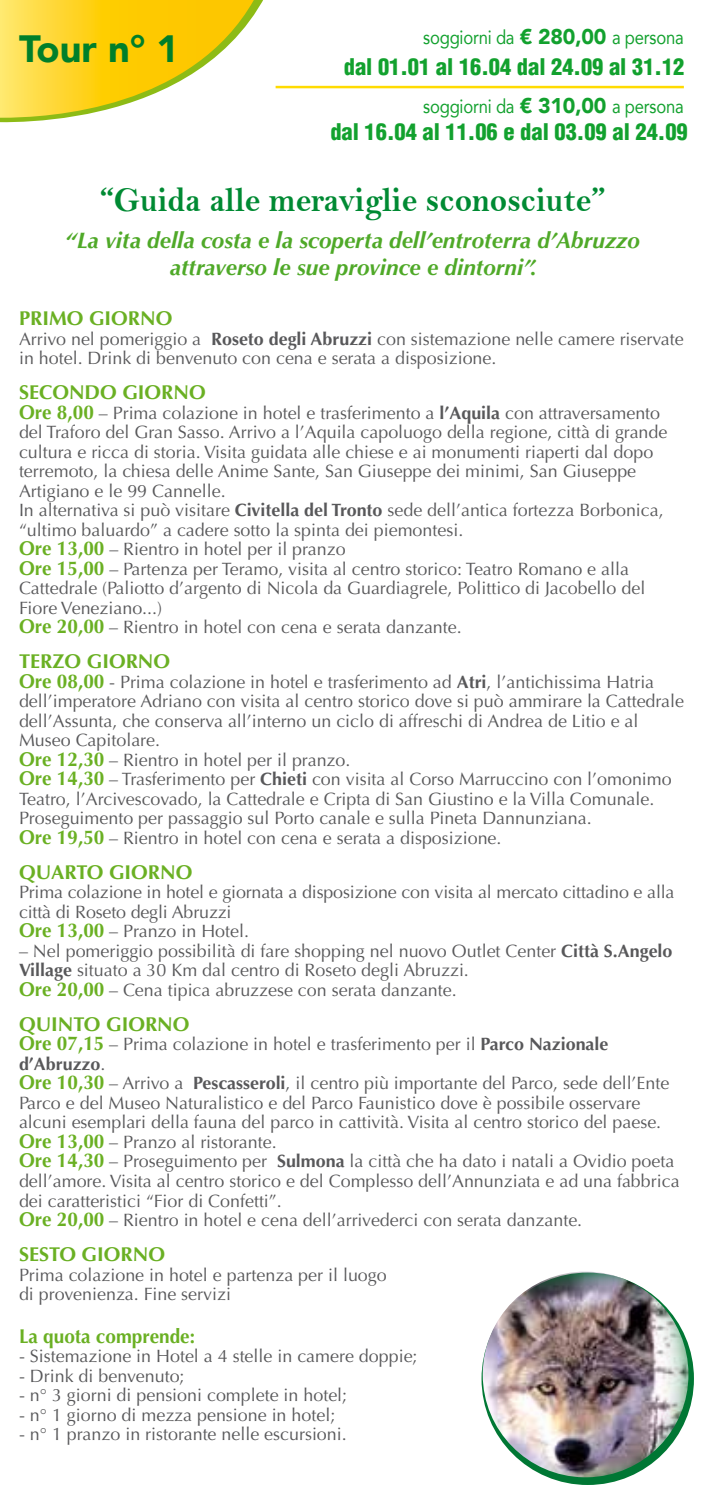
<style>
.page{position:relative;width:709px;height:1489px;background:#fff}
.page>*{position:absolute;margin:0;border:0;box-sizing:border-box;transform-origin:0 0}
.t1{font:900 38px "Avenir";color:#007f2a}
.t2{font:35px "Bell MT Bold";color:#008a33;scale:.93 1}
.t3{font:italic 700 22.5px/27px "Optima";color:#4fa928;text-align:center}
.t4{font:900 condensed 22.5px "Helvetica LT Std";color:#12a12e}
.t5{font:700 20px "Optima";color:#6ab023}
.t6{font:700 20px "Optima";color:#6ab023;scale:.95 1}
.t7{font:19.25px "Avenir";letter-spacing:-.01em;color:#12a12e;scale:.86 1}
.t8{font:18px/19.5px "Optima";color:#58585a}
.s1{font-weight:900;font-size:21.25px}
.s2{font-weight:700}
.s3{font-weight:700;font-size:20px;color:#6ab023}
</style>
<div class="page">
<svg style="left:0;top:0;width:263px;height:123px"></svg>
<div style="left:481px;top:1272px;width:213px;height:212px;background:#007734;border-radius:50%"></div>
<img style="left:482px;top:1271px;width:206px;height:206px;border-radius:102px">
<hr style="left:275px;top:86px;width:409px;height:2px;background:#ffdb00">
<h1 class="t1" style="left:19px;top:17px;width:161px">Tour n° 1</h1>
<p class="t7" style="left:423px;top:22px;width:305px">soggiorni da <span class="s1">€ 280,00</span> a persona</p>
<p class="t4" style="left:344px;top:53px;width:342px">dal 01.01 al 16.04 dal 24.09 al 31.12</p>
<p class="t7" style="left:423px;top:91px;width:305px">soggiorni da <span class="s1">€ 310,00</span> a persona</p>
<p class="t4" style="left:330px;top:117px;width:359px">dal 16.04 al 11.06 e dal 03.09 al 24.09</p>
<h2 class="t2" style="left:100px;top:179px;width:544px">“Guida alle meraviglie sconosciute”</h2>
<p class="t3" style="left:66px;top:227px;width:576px">“La vita della costa e la scoperta dell’entroterra d’Abruzzo attraverso le sue province e dintorni”.</p>
<p class="t5" style="left:19px;top:306px;width:155px">PRIMO GIORNO</p>
<p class="t8" style="left:19px;top:329px;width:666px">Arrivo nel pomeriggio a <span class="s2">Roseto degli Abruzzi</span> con sistemazione nelle camere riservate in hotel. Drink di benvenuto con cena e serata a disposizione.</p>
<p class="t5" style="left:19px;top:380px;width:188px">SECONDO GIORNO</p>
<p class="t8" style="left:19px;top:403px;width:650px"><span class="s3">Ore 8,00</span> – Prima colazione in hotel e trasferimento a <span class="s2">l’Aquila</span> con attraversamento del Traforo del Gran Sasso. Arrivo a l’Aquila capoluogo della regione, città di grande cultura e ricca di storia. Visita guidata alle chiese e ai monumenti riaperti dal dopo terremoto, la chiesa delle Anime Sante, San Giuseppe dei minimi, San Giuseppe Artigiano e le 99 Cannelle.<br>In alternativa si può visitare <span class="s2">Civitella del Tronto</span> sede dell’antica fortezza Borbonica, “ultimo baluardo” a cadere sotto la spinta dei piemontesi.<br><span class="s3">Ore 13,00</span> – Rientro in hotel per il pranzo<br><span class="s3">Ore 15,00</span> – Partenza per Teramo, visita al centro storico: Teatro Romano e alla Cattedrale (Paliotto d’argento di Nicola da Guardiagrele, Polittico di Jacobello del Fiore Veneziano...)<br><span class="s3">Ore 20,00</span> – Rientro in hotel con cena e serata danzante.</p>
<p class="t5" style="left:19px;top:649px;width:153px">TERZO GIORNO</p>
<p class="t8" style="left:19px;top:672px;width:666px"><span class="s3">Ore 08,00</span> - Prima colazione in hotel e trasferimento ad <span class="s2">Atri</span>, l’antichissima Hatria dell’imperatore Adriano con visita al centro storico dove si può ammirare la Cattedrale dell’Assunta, che conserva all’interno un ciclo di affreschi di Andrea de Litio e al Museo Capitolare.<br><span class="s3">Ore 12,30</span> – Rientro in hotel per il pranzo.<br><span class="s3">Ore 14,30</span> – Trasferimento per <span class="s2">Chieti</span> con visita al Corso Marruccino con l’omonimo Teatro, l’Arcivescovado, la Cattedrale e Cripta di San Giustino e la Villa Comunale.<br>Proseguimento per passaggio sul Porto canale e sulla Pineta Dannunziana.<br><span class="s3">Ore 19,50</span> – Rientro in hotel con cena e serata a disposizione.</p>
<p class="t5" style="left:19px;top:860px;width:175px">QUARTO GIORNO</p>
<p class="t8" style="left:19px;top:882px;width:657px">Prima colazione in hotel e giornata a disposizione con visita al mercato cittadino e alla città di Roseto degli Abruzzi<br><span class="s3">Ore 13,00</span> – Pranzo in Hotel.</p>
<p class="t8" style="left:19px;top:941px;width:655px">– Nel pomeriggio possibilità di fare shopping nel nuovo Outlet Center <span class="s2">Città S.Angelo<br>Village</span> situato a 30 Km dal centro di Roseto degli Abruzzi.<br><span class="s3">Ore 20,00</span> – Cena tipica abruzzese con serata danzante.</p>
<p class="t5" style="left:19px;top:1012px;width:172px">QUINTO GIORNO</p>
<p class="t8" style="left:19px;top:1034px;width:662px"><span class="s3">Ore 07,15</span> – Prima colazione in hotel e trasferimento per il <span class="s2">Parco Nazionale d’Abruzzo</span>.<br><span class="s3">Ore 10,30</span> – Arrivo a <span class="s2">Pescasseroli</span>, il centro più importante del Parco, sede dell’Ente Parco e del Museo Naturalistico e del Parco Faunistico dove è possibile osservare alcuni esemplari della fauna del parco in cattività. Visita al centro storico del paese.<br><span class="s3">Ore 13,00</span> – Pranzo al ristorante.<br><span class="s3">Ore 14,30</span> – Proseguimento per <span class="s2">Sulmona</span> la città che ha dato i natali a Ovidio poeta dell’amore. Visita al centro storico e del Complesso dell’Annunziata e ad una fabbrica dei caratteristici “Fior di Confetti”.<br><span class="s3">Ore 20,00</span> – Rientro in hotel e cena dell’arrivederci con serata danzante.</p>
<p class="t5" style="left:19px;top:1242px;width:147px">SESTO GIORNO</p>
<p class="t8" style="left:19px;top:1264px;width:369px">Prima colazione in hotel e partenza per il luogo di provenienza. Fine servizi</p>
<p class="t6" style="left:19px;top:1323px;width:187px">La quota comprende:</p>
<p class="t8" style="left:19px;top:1346px;width:400px">- Sistemazione in Hotel a 4 stelle in camere doppie;</p>
<p class="t8" style="left:19px;top:1365px;width:167px">- Drink di benvenuto;</p>
<p class="t8" style="left:19px;top:1385px;width:330px">- n° 3 giorni di pensioni complete in hotel;</p>
<p class="t8" style="left:19px;top:1404px;width:318px">- n° 1 giorno di mezza pensione in hotel;</p>
<p class="t8" style="left:19px;top:1424px;width:329px">- n° 1 pranzo in ristorante nelle escursioni.</p>
</div>
